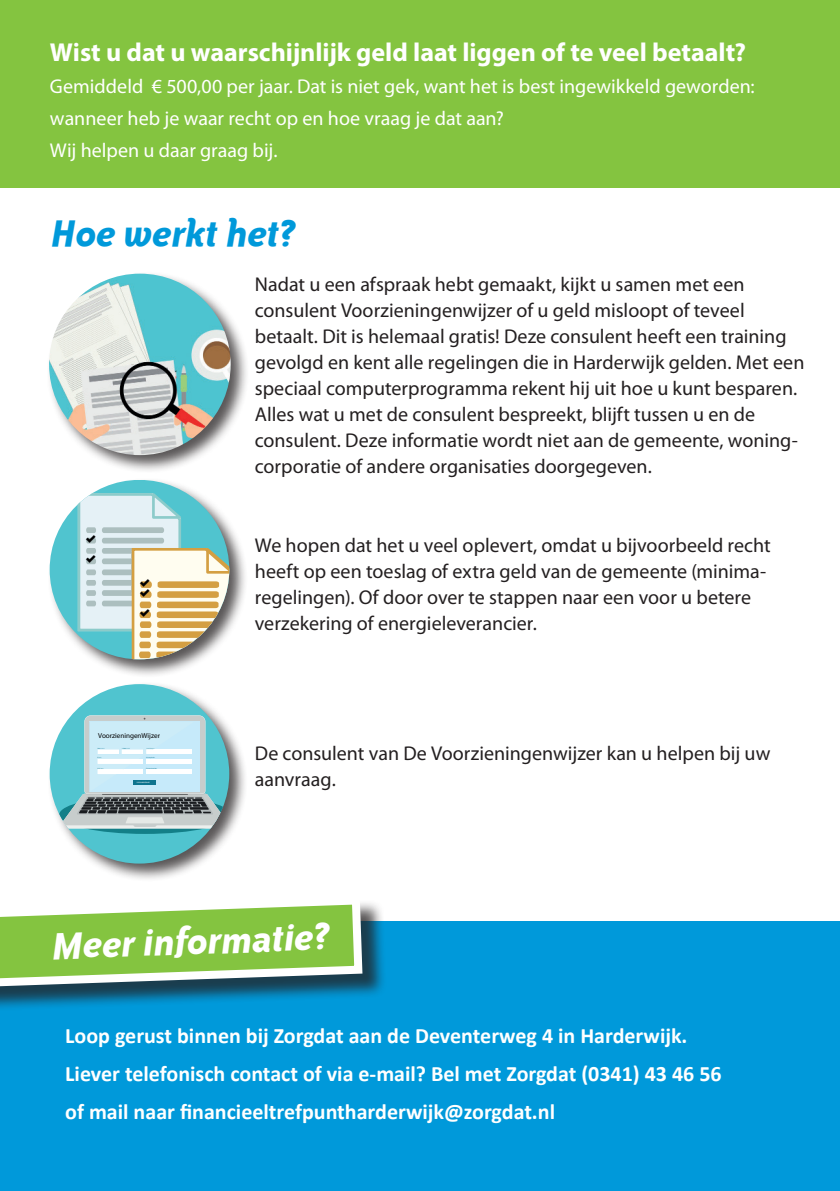
<style>
.page{position:relative;width:840px;height:1191px;background:#fff}
.page>*{position:absolute;margin:0;border:0;box-sizing:border-box;transform-origin:0 0}
.t1{font:italic 42px "Bailey Sans ITCTT Bold";color:#fff}
.t2{font:italic 42px "Bailey Sans ITCTT Bold";letter-spacing:-.01em;color:#0099da}
.t3{font:700 26px "Myriad Pro";color:#fff}
.t4{font:700 22px "Calibri";color:#fff}
.t5{font:20px/26px "Myriad Pro";color:#231f20}
.t6{font:20px "Myriad Pro";color:#fff}
.t7{font:14.4px/30.2px "Iconic Stroke";color:#000001}
.t8{font:7.2px "Myriad Pro";color:#000001}
</style>
<div class="page">
<div style="left:0;top:921px;width:839px;height:270px;background:#0099da"></div>
<div style="left:0;top:0;width:839px;height:187px;background:#84c440"></div>
<div style="left:0;top:900px;width:386px;height:113px;background:#231f20;opacity:.75"></div>
<svg style="left:0;top:900px;width:366px;height:92px;background:#8fbf6d"></svg>
<div style="left:46px;top:271px;width:203px;height:203px;background:#231f20;opacity:.75"></div>
<img style="left:49px;top:274px;width:181px;height:181px;border-radius:91px">
<div style="left:47px;top:681px;width:201px;height:201px;background:#231f20;opacity:.75"></div>
<div style="left:50px;top:684px;width:179px;height:179px;background:#50c4cf;border-radius:90px"></div>
<svg style="left:59px;top:715px;width:170px;height:119px"></svg>
<div style="left:47px;top:477px;width:201px;height:201px;background:#231f20;opacity:.75"></div>
<div style="left:50px;top:480px;width:179px;height:179px;background:#50c4cf;border-radius:90px"></div>
<svg style="left:76px;top:490px;width:153px;height:169px"></svg>
<p class="t3" style="left:50px;top:35px;width:697px">Wist u dat u waarschijnlijk geld laat liggen of te veel betaalt?</p>
<p class="t6" style="left:50px;top:74px;width:706px">Gemiddeld € 500,00 per jaar. Dat is niet gek, want het is best ingewikkeld geworden:</p>
<p class="t6" style="left:50px;top:106px;width:455px">wanneer heb je waar recht op en hoe vraag je dat aan?</p>
<p class="t6" style="left:50px;top:138px;width:229px">Wij helpen u daar graag bij.</p>
<p class="t2" style="left:51px;top:211px;width:247px">Hoe werkt het?</p>
<p class="t7" style="left:86px;top:528px;width:12px;line-height:20.6px">y y</p>
<p class="t7" style="left:140px;top:568px;width:12px">y y</p>
<p class="t7" style="left:140px;top:578px;width:12px">y</p>
<p class="t8" style="left:98px;top:731px;width:63px">VoorzieningenWijzer</p>
<p class="t5" style="left:255px;top:271px;width:491px">Nadat u een afspraak hebt gemaakt, kijkt u samen met een</p>
<p class="t5" style="left:255px;top:297px;width:491px">consulent Voorzieningenwijzer of u geld misloopt of teveel</p>
<p class="t5" style="left:255px;top:323px;width:550px">betaalt. Dit is helemaal gratis! Deze consulent heeft een training gevolgd en kent alle regelingen die in Harderwijk gelden. Met een speciaal computerprogramma rekent hij uit hoe u kunt besparen.</p>
<p class="t5" style="left:255px;top:401px;width:501px">Alles wat u met de consulent bespreekt, blijft tussen u en de</p>
<p class="t5" style="left:255px;top:427px;width:544px">consulent. Deze informatie wordt niet aan de gemeente, woning&shy;corporatie of andere organisaties doorgegeven.</p>
<p class="t5" style="left:255px;top:531px;width:517px">We hopen dat het u veel oplevert, omdat u bijvoorbeeld recht</p>
<p class="t5" style="left:255px;top:557px;width:512px">heeft op een toeslag of extra geld van de gemeente (minima-</p>
<p class="t5" style="left:255px;top:583px;width:497px">regelingen). Of door over te stappen naar een voor u betere</p>
<p class="t5" style="left:255px;top:609px;width:283px">verzekering of energieleverancier.</p>
<p class="t5" style="left:255px;top:739px;width:516px">De consulent van De Voorzieningenwijzer kan u helpen bij uw</p>
<p class="t5" style="left:255px;top:765px;width:82px">aanvraag.</p>
<p class="t1" style="left:51px;top:924px;width:280px;rotate:-2deg">Meer informatie?</p>
<p class="t4" style="left:65px;top:1020px;width:623px">Loop gerust binnen bij Zorgdat aan de Deventerweg 4 in Harderwijk.</p>
<p class="t4" style="left:65px;top:1058px;width:657px">Liever telefonisch contact of via e-mail? Bel met Zorgdat (0341) 43 46 56</p>
<p class="t4" style="left:65px;top:1096px;width:491px">of mail naar financieeltrefpuntharderwijk@zorgdat.nl</p>
</div>
